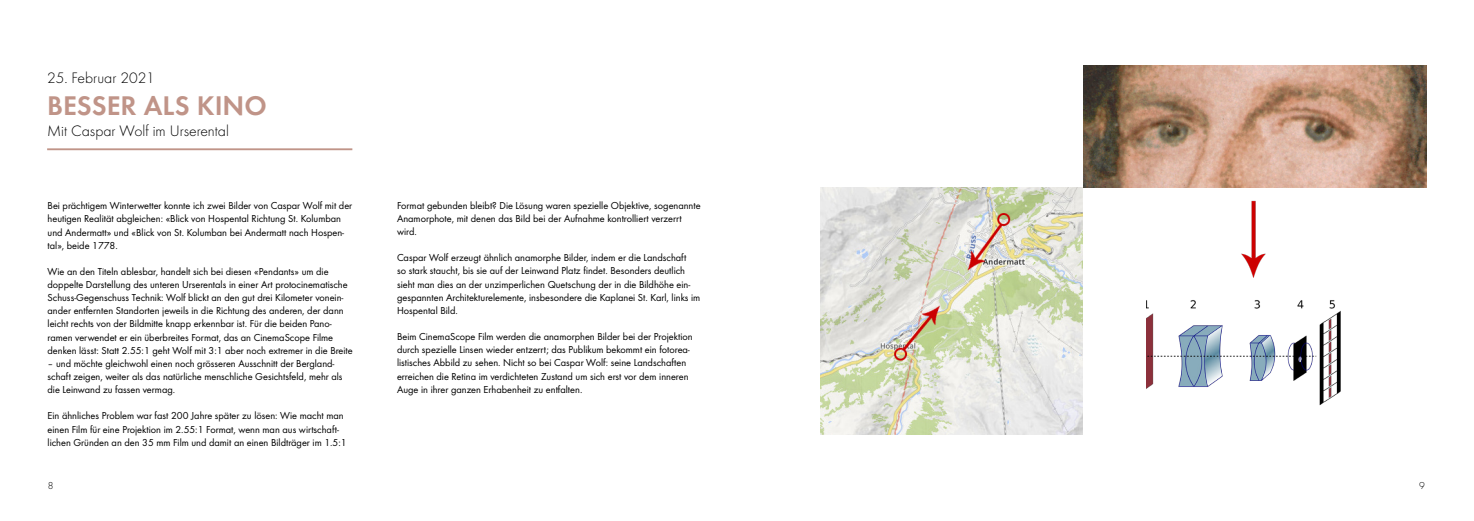
<style>
.page{position:relative;width:1474px;height:521px;background:#fff}
.page>*{position:absolute;margin:0;border:0;box-sizing:border-box;transform-origin:0 0}
.t1{font:28px "Futura Dem";color:#c09488}
.t2{font:300 15.75px "Futura";color:#000}
.t3{font:10.5px/13.1px "Futura Boo";color:#000}
.t4{font:300 10.5px "Futura";color:#000}
</style>
<div class="page">
<img style="left:821px;top:188px;width:261px;height:247px">
<img style="left:1146px;top:300px;width:195px;height:105px">
<img style="left:1241px;top:201px;width:25px;height:77px">
<hr style="left:47px;top:148px;width:305px;height:2px;background:#c09488">
<img style="left:1083px;top:65px;width:343px;height:123px">
<h2 class="t2" style="left:47px;top:69px;width:109px">25. Februar 2021</h2>
<h1 class="t1" style="left:47px;top:89px;width:221px">BESSER ALS KINO</h1>
<h2 class="t2" style="left:47px;top:121px;width:183px">Mit Caspar Wolf im Urserental</h2>
<p class="t3" style="left:48px;top:199px;width:306px">Bei prächtigem Winterwetter konnte ich zwei Bilder von Caspar Wolf mit der heutigen Realität abgleichen: «Blick von Hospental Richtung St. Kolumban und Andermatt» und «Blick von St. Kolumban bei Andermatt nach Hospen&shy;tal», beide 1778.</p>
<p class="t3" style="left:48px;top:265px;width:307px">Wie an den Titeln ablesbar, handelt sich bei diesen «Pendants» um die doppelte Darstellung des unteren Urserentals in einer Art protocinematische Schuss-Gegenschuss Technik: Wolf blickt an den gut drei Kilometer vonein&shy;ander entfernten Standorten jeweils in die Richtung des anderen, der dann leicht rechts von der Bildmitte knapp erkennbar ist. Für die beiden Pano&shy;ramen verwendet er ein überbreites Format, das an CinemaScope Filme denken lässt: Statt 2.55:1 geht Wolf mit 3:1 aber noch extremer in die Breite</p>
<p class="t3" style="left:48px;top:357px;width:296px">– und möchte gleichwohl einen noch grösseren Ausschnitt der Bergland&shy;schaft zeigen, weiter als das natürliche menschliche Gesichtsfeld, mehr als die Leinwand zu fassen vermag.</p>
<p class="t3" style="left:48px;top:409px;width:300px">Ein ähnliches Problem war fast 200 Jahre später zu lösen: Wie macht man einen Film für eine Projektion im 2.55:1 Format, wenn man aus wirtschaft&shy;lichen Gründen an den 35 mm Film und damit an einen Bildträger im 1.5:1</p>
<p class="t3" style="left:397px;top:199px;width:305px">Format gebunden bleibt? Die Lösung waren spezielle Objektive, sogenannte<br>Anamorphote, mit denen das Bild bei der Aufnahme kontrolliert verzerrt wird.</p>
<p class="t3" style="left:397px;top:251px;width:305px">Caspar Wolf erzeugt ähnlich anamorphe Bilder, indem er die Landschaft<br>so stark staucht, bis sie auf der Leinwand Platz findet. Besonders deutlich sieht man dies an der unzimperlichen Quetschung der in die Bildhöhe ein&shy;gespannten Architekturelemente, insbesondere die Kaplanei St. Karl, links im Hospental Bild.</p>
<p class="t3" style="left:397px;top:330px;width:297px">Beim CinemaScope Film werden die anamorphen Bilder bei der Projektion durch spezielle Linsen wieder entzerrt; das Publikum bekommt ein fotorea&shy;listisches Abbild zu sehen. Nicht so bei Caspar Wolf: seine Landschaften erreichen die Retina im verdichteten Zustand um sich erst vor dem inneren Auge in ihrer ganzen Erhabenheit zu entfalten.</p>
<p class="t4" style="left:48px;top:479px;width:7px">8</p>
<p class="t4" style="left:1419px;top:479px;width:7px">9</p>
</div>
